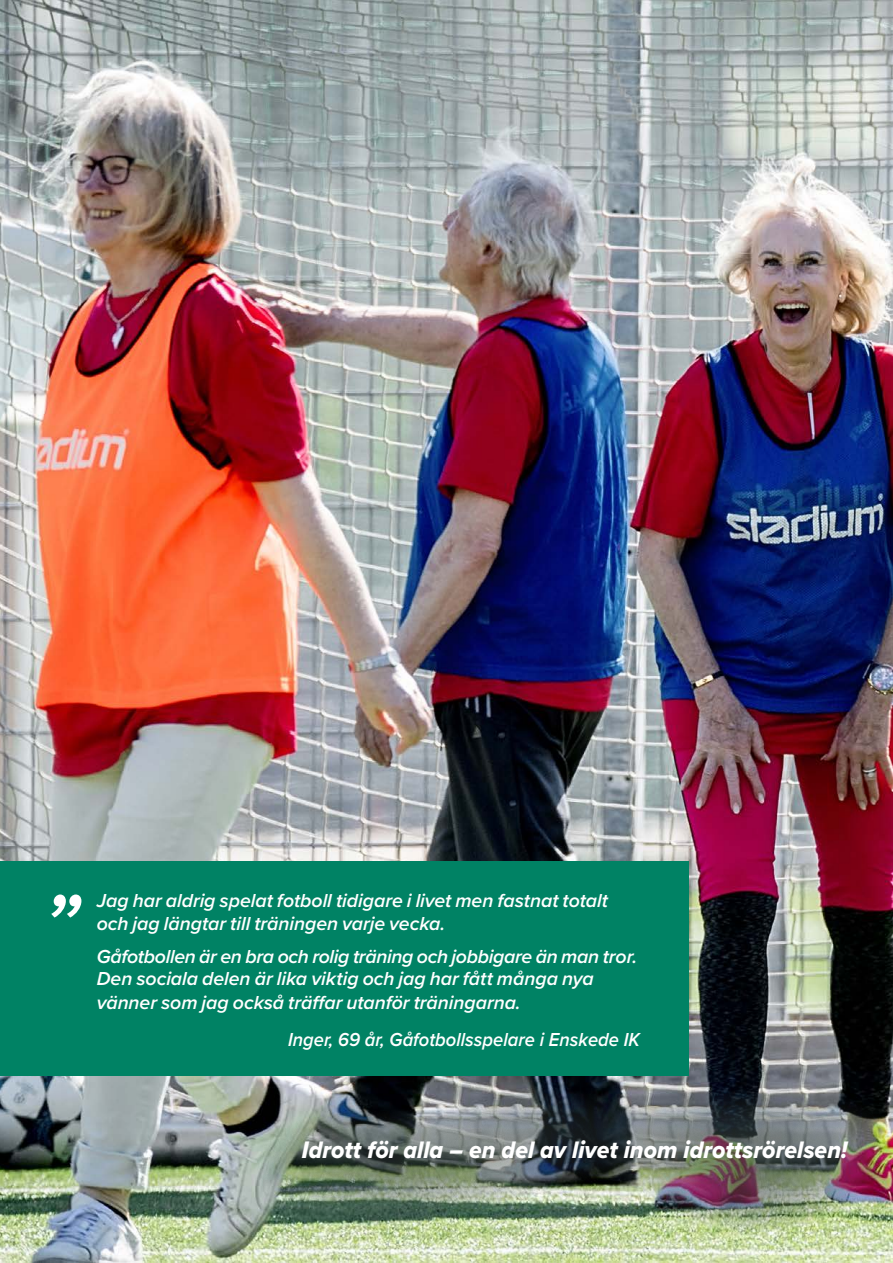
<style>
.page{position:relative;width:893px;height:1263px;background:#fff}
.page>*{position:absolute;margin:0;border:0;box-sizing:border-box;transform-origin:0 0}
.t1{font:italic 600 90px "Proxima Nova";color:#fff;scale:.94 1}
.t2{font:24.75px "Proxima Nova Extrabld It";color:#fff;scale:.94 1}
.Underrubrik{font:italic 600 19.5px/23.2px "Proxima Nova";letter-spacing:-.005em;color:#fff}
.Underrubrik-2{font:italic 600 19.5px "Proxima Nova";letter-spacing:-.005em;color:#fff;scale:.94 1}
</style>
<div class="page">
<img style="left:0;top:0;width:893px;height:1263px">
<img style="left:255px;top:1083px;width:638px;height:151px">
<div style="left:0;top:861px;width:689px;height:215px;background:#008264"></div>
<p class="t1" style="left:43px;top:858px;width:40px">”</p>
<p class="Underrubrik" style="left:97px;top:889px;width:513px;line-height:22.5px">Jag har aldrig spelat fotboll tidigare i livet men fastnat totalt och jag längtar till träningen varje vecka.</p>
<p class="Underrubrik" style="left:97px;top:944px;width:542px">Gåfotbollen är en bra och rolig träning och jobbigare än man tror.<br>Den sociala delen är lika viktig och jag har fått många nya vänner som jag också träffar utanför träningarna.</p>
<p class="Underrubrik-2" style="left:288px;top:1025px;width:376px">Inger, 69 år, Gåfotbollsspelare i Enskede IK</p>
<p class="t2" style="left:302px;top:1131px;width:582px">Idrott för alla – en del av livet inom idrottsrörelsen!</p>
</div>
